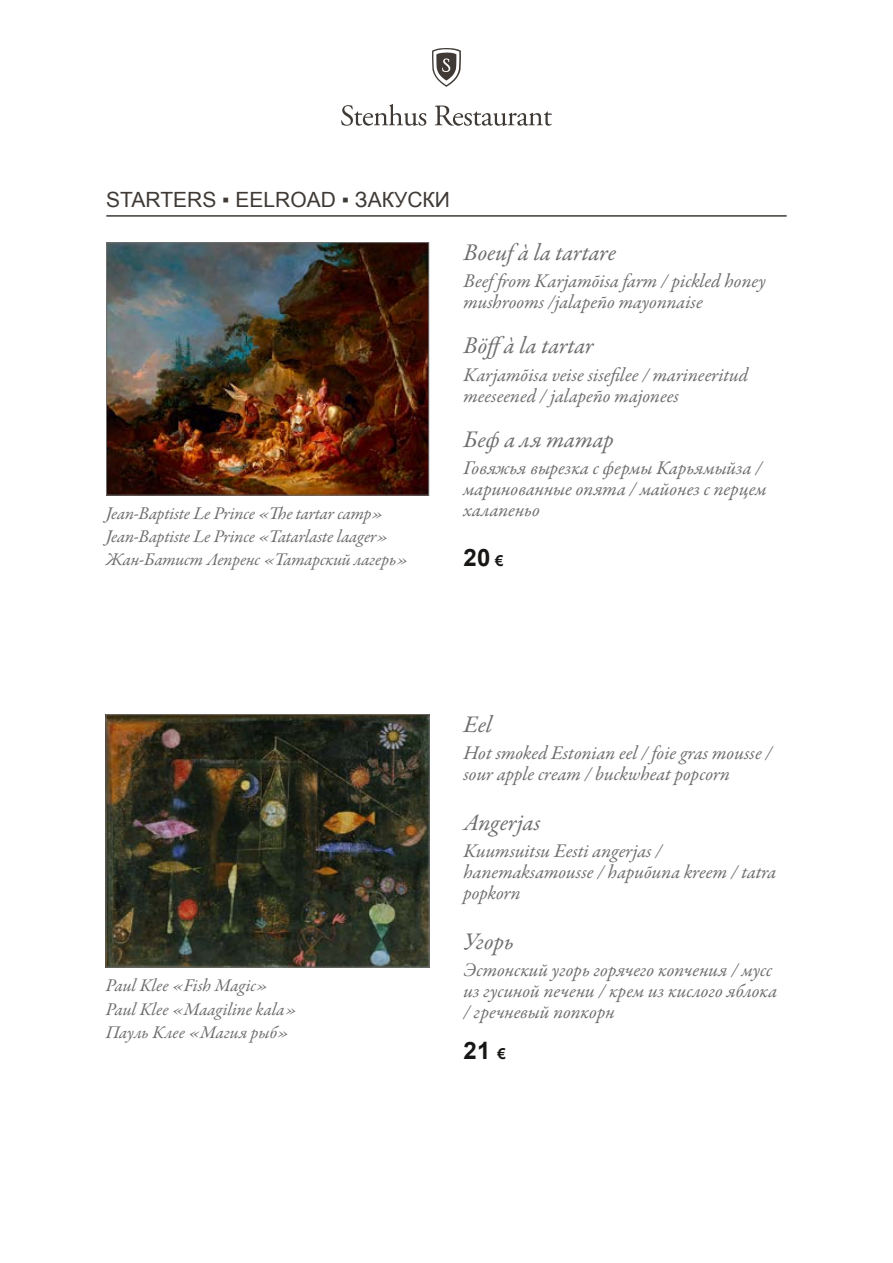
<style>
.page{position:relative;width:893px;height:1263px;background:#fff}
.page>*{position:absolute;margin:0;border:0;box-sizing:border-box;transform-origin:0 0}
.t1{font:italic 24px "Garamond Premr Pro";color:#6e6e6e}
.t2{font:700 24px "Arial";color:#181716}
.t3{font:21px "Arial";color:#3f3a35}
.t4{font:italic 19.5px/21px "Garamond Premr Pro";color:#6e6e6e}
.t5{font:italic 18px/23.1px "Garamond Premr Pro";letter-spacing:-.01em;color:#6e6e6e}
.s1{font-size:15px}
</style>
<div class="page">
<svg style="left:432px;top:48px;width:29px;height:39px"></svg>
<svg style="left:341px;top:104px;width:85px;height:22px"></svg>
<svg style="left:435px;top:106px;width:117px;height:20px"></svg>
<hr style="left:106px;top:215px;width:681px;height:2px;background:#3f3a35">
<img style="left:108px;top:244px;width:319px;height:249px">
<div style="left:106px;top:242px;width:323px;height:253px;border:1px solid #6e6e6e"></div>
<img style="left:108px;top:716px;width:319px;height:249px">
<div style="left:106px;top:714px;width:323px;height:253px;border:1px solid #6e6e6e"></div>
<p class="t3" style="left:106px;top:186px;width:345px">STARTERS ▪ EELROAD ▪ ЗАКУСКИ</p>
<p class="t5" style="left:106px;top:503px;width:304px">Jean-Baptiste Le Prince «The tartar camp»<br>Jean-Baptiste Le Prince «Tatarlaste laager»<br>Жан-Батист Лепренс «Татарский лагерь»</p>
<p class="t1" style="left:463px;top:237px;width:154px">Boeuf à la tartare</p>
<p class="t4" style="left:463px;top:272px;width:304px">Beef from Karjamõisa farm / pickled honey mushrooms /jalapeño mayonnaise</p>
<p class="t1" style="left:463px;top:331px;width:132px">Böffà la tartar</p>
<p class="t4" style="left:463px;top:365px;width:286px">Karjamõisa veise sisefilee / marineeritud meeseened / jalapeño majonees</p>
<p class="t1" style="left:463px;top:424px;width:152px">Беф а ля татар</p>
<p class="t4" style="left:463px;top:459px;width:305px">Говяжья вырезка с фермы Карьямыйза / маринованные опята / майонез с перцем халапеньо</p>
<p class="t2" style="left:463px;top:542px;width:41px">20 <span class="s1">€</span></p>
<p class="t5" style="left:106px;top:975px;width:193px">Paul Klee «Fish Magic»<br>Paul Klee «Maagiline kala»<br>Пауль Клее «Магия рыб»</p>
<p class="t1" style="left:463px;top:709px;width:30px">Eel</p>
<p class="t4" style="left:463px;top:744px;width:310px">Hot smoked Estonian eel / foie gras mousse / sour apple cream / buckwheat popcorn</p>
<p class="t1" style="left:463px;top:807px;width:78px">Angerjas</p>
<p class="t4" style="left:463px;top:841px;width:314px">Kuumsuitsu Eesti angerjas / hanemaksamousse / hapuõuna kreem / tatra popkorn</p>
<p class="t1" style="left:463px;top:926px;width:52px">Угорь</p>
<p class="t4" style="left:463px;top:960px;width:315px">Эстонский угорь горячего копчения / мусс из гусиной печени / крем из кислого яблока / гречневый попкорн</p>
<p class="t2" style="left:463px;top:1035px;width:44px">21 <span class="s1">€</span></p>
</div>
